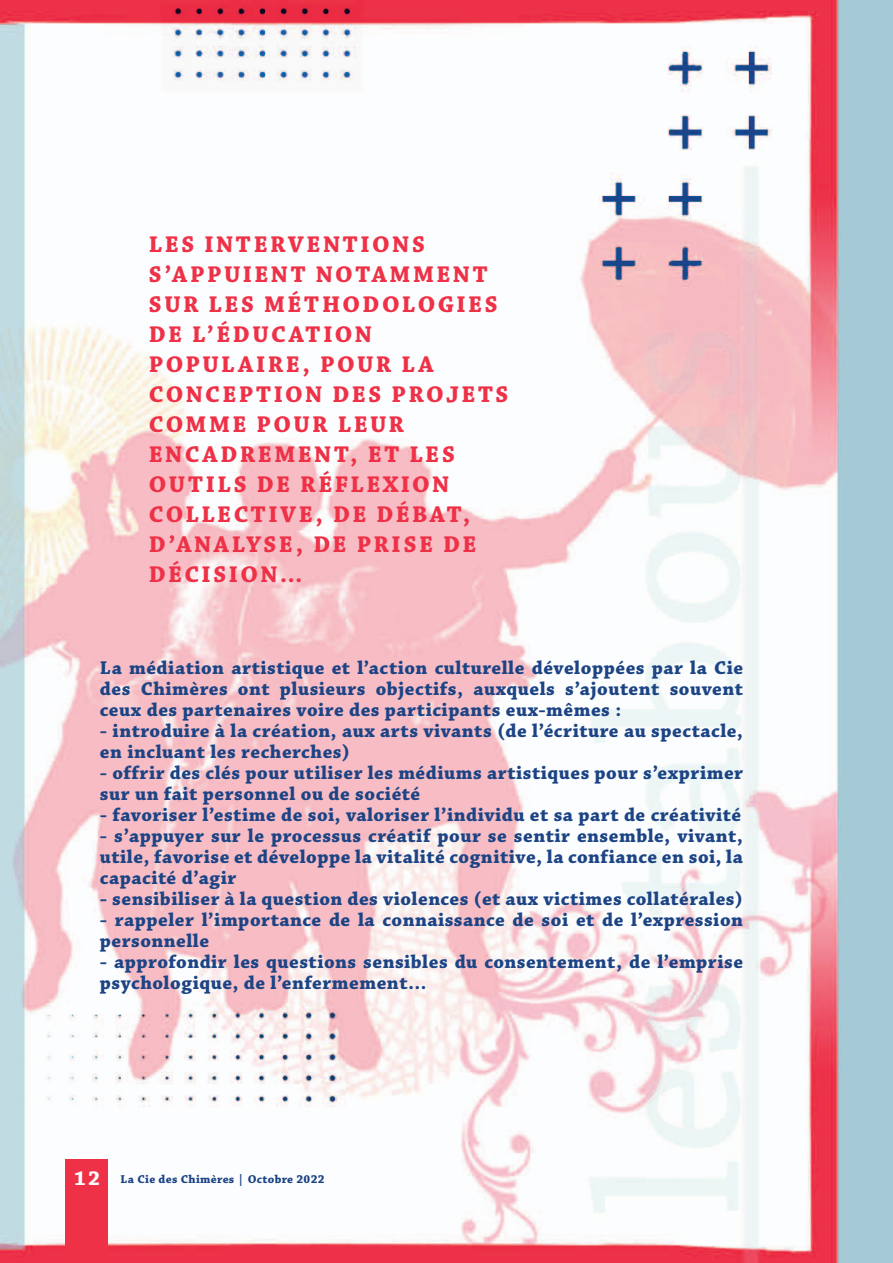
<style>
.page{position:relative;width:893px;height:1263px;background:#fff}
.page>*{position:absolute;margin:0;border:0;box-sizing:border-box;transform-origin:0 0}
.t1{font:700 24px/30px "Chaparral Pro";letter-spacing:.11em;color:#ee3147}
.t2{font:700 19.5px/21px "Chaparral Pro";letter-spacing:.025em;color:#1c4485}
.t3{font:700 12px "Chaparral Pro";letter-spacing:.025em;color:#1c4485}
.s1{font-size:21px;color:#fff}
</style>
<div class="page">
<img style="left:0;top:0;width:893px;height:1263px">
<div style="left:65px;top:1160px;width:43px;height:103px;background:#ee3147"></div>
<p class="t1" style="left:149px;top:230px;width:275px">Les interventions s’appu</p>
<p class="t1" style="left:243px;top:260px;width:113px">ient notamme</p>
<p class="t1" style="left:453px;top:260px;width:32px">nt</p>
<p class="t1" style="left:149px;top:290px;width:76px">su r les</p>
<p class="t1" style="left:264px;top:290px;width:98px">méthodolog</p>
<p class="t1" style="left:457px;top:290px;width:27px">ies</p>
<p class="t1" style="left:149px;top:320px;width:103px">de l’éducat</p>
<p class="t1" style="left:323px;top:320px;width:50px">ion</p>
<p class="t1" style="left:149px;top:350px;width:19px">popula</p>
<p class="t1" style="left:256px;top:350px;width:83px">ire, pou</p>
<p class="t1" style="left:376px;top:350px;width:42px">r la</p>
<p class="t1" style="left:149px;top:380px;width:74px">concept</p>
<p class="t1" style="left:274px;top:380px;width:76px">ion des</p>
<p class="t1" style="left:392px;top:380px;width:52px">projets</p>
<p class="t1" style="left:149px;top:410px;width:21px">comme</p>
<p class="t1" style="left:257px;top:410px;width:19px">pou</p>
<p class="t1" style="left:312px;top:410px;width:43px">r leu</p>
<p class="t1" style="left:389px;top:410px;width:17px">r</p>
<p class="t1" style="left:149px;top:440px;width:54px">encad</p>
<p class="t1" style="left:240px;top:440px;width:37px">reme</p>
<p class="t1" style="left:314px;top:440px;width:111px">nt, et les</p>
<p class="t1" style="left:149px;top:470px;width:19px">out</p>
<p class="t1" style="left:206px;top:470px;width:162px">ils de réflex</p>
<p class="t1" style="left:401px;top:470px;width:50px">ion</p>
<p class="t1" style="left:149px;top:500px;width:18px">collect</p>
<p class="t1" style="left:149px;top:500px;width:323px;text-indent:120px">ive, de débat, d’analyse , de prise de décision…</p>
<p class="t2" style="left:100px;top:658px;width:645px;text-align:justify">La médiation artistique et l’action culturelle développées par la Cie des Chimères ont plusieurs objectifs, auxquels s’ajoutent souvent ceux des partenaires voire des participants eux-mêmes :</p>
<p class="t2" style="left:100px;top:721px;width:645px">- introduire à la création, aux arts vivants (de l’écriture au spectacle, en incluant les recherches)</p>
<p class="t2" style="left:100px;top:763px;width:645px">- offrir des clés pour utiliser les médiums artistiques pour s’exprimer sur un fait personnel ou de société</p>
<p class="t2" style="left:100px;top:805px;width:643px">- favoriser l’estime de soi, valoriser l’individu et sa part de créativité</p>
<p class="t2" style="left:100px;top:826px;width:645px;text-align:justify">- s’appuyer sur le processus créatif pour se sentir ensemble, vivant, utile, favorise et développe la vitalité cognitive, la confiance en soi, la capacité d’agir</p>
<p class="t2" style="left:100px;top:889px;width:645px">- sensibiliser à la question des violences (et aux victimes collatérales)</p>
<p class="t2" style="left:100px;top:910px;width:645px">- rappeler l’importance de la connaissance de soi et de l’expression personnelle</p>
<p class="t2" style="left:100px;top:952px;width:645px">- approfondir les questions sensibles du consentement, de l’emprise psychologique, de l’enfermement…</p>
<p class="t3" style="left:74px;top:1172px;width:252px"><span class="s1">12</span> La Cie des Chimères | Octobre 2022</p>
</div>
